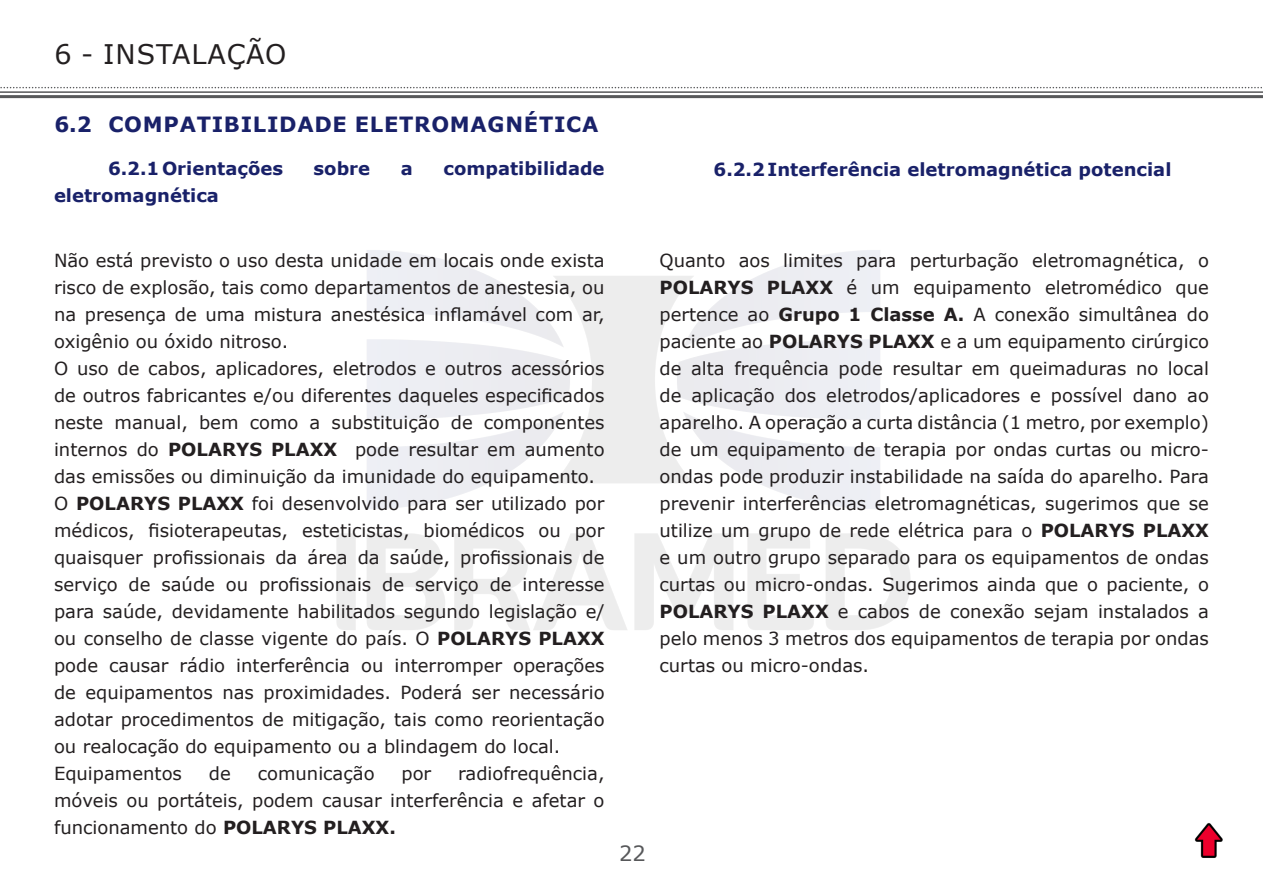
<style>
.page{position:relative;width:1263px;height:893px;background:#fff}
.page>*{position:absolute;margin:0;border:0;box-sizing:border-box;transform-origin:0 0}
.TITULO_1{font:27px "Verdana";letter-spacing:.035em;color:#231f20}
.t1{font:700 21px "Verdana";letter-spacing:.035em;color:#192169}
.t2{font:21px "Verdana";color:#57585a}
.t3{font:18px/27px "Verdana";color:#231f20;text-align:justify}
.t4{font:700 18px "Verdana";color:#192169}
.s1{font-weight:700}
</style>
<div class="page">
<svg style="left:0;top:87px;width:1262px;height:1px"></svg>
<hr style="left:0;top:91px;width:1263px;height:2px;background:#57585a">
<hr style="left:0;top:95px;width:1263px;height:3px;background:#57585a">
<img style="left:1194px;top:823px;width:29px;height:35px">
<p class="TITULO_1" style="left:54px;top:36px;width:234px">6 - INSTALAÇÃO</p>
<p class="t1" style="left:54px;top:109px;width:546px">6.2 COMPATIBILIDADE ELETROMAGNÉTICA</p>
<p class="t4" style="left:108px;top:156px;width:176px">6.2.1 Orientações</p>
<p class="t4" style="left:314px;top:156px;width:58px">sobre</p>
<p class="t4" style="left:401px;top:156px;width:14px">a</p>
<p class="t4" style="left:443px;top:156px;width:163px">compatibilidade</p>
<p class="t4" style="left:54px;top:183px;width:166px">eletromagnética</p>
<p class="t4" style="left:713px;top:156px;width:459px">6.2.2 Interferência eletromagnética potencial</p>
<p class="t3" style="left:54px;top:247px;width:552px">Não está previsto o uso desta unidade em locais onde exista risco de explosão, tais como departamentos de anestesia, ou na presença de uma mistura anestésica inflamável com ar, oxigênio ou óxido nitroso.</p>
<p class="t3" style="left:54px;top:355px;width:552px">O uso de cabos, aplicadores, eletrodos e outros acessórios de outros fabricantes e/ou diferentes daqueles especificados neste manual, bem como a substituição de componentes internos do <span class="s1">POLARYS PLAXX</span> pode resultar em aumento das emissões ou diminuição da imunidade do equipamento.</p>
<p class="t3" style="left:54px;top:490px;width:552px">O <span class="s1">POLARYS PLAXX</span> foi desenvolvido para ser utilizado por médicos, fisioterapeutas, esteticistas, biomédicos ou por quaisquer profissionais da área da saúde, profissionais de serviço de saúde ou profissionais de serviço de interesse para saúde, devidamente habilitados segundo legislação e/ ou conselho de classe vigente do país. O <span class="s1">POLARYS PLAXX </span>pode causar rádio interferência ou interromper operações de equipamentos nas proximidades. Poderá ser necessário adotar procedimentos de mitigação, tais como reorientação ou realocação do equipamento ou a blindagem do local.</p>
<p class="t3" style="left:54px;top:760px;width:129px">Equipamentos</p>
<p class="t3" style="left:209px;top:760px;width:23px">de</p>
<p class="t3" style="left:258px;top:760px;width:118px">comunicação</p>
<p class="t3" style="left:401px;top:760px;width:31px">por</p>
<p class="t3" style="left:54px;top:760px;width:552px;text-indent:404px">radiofrequência, móveis ou portáteis, podem causar interferência e afetar o funcionamento do <span class="s1">POLARYS PLAXX.</span></p>
<p class="t3" style="left:659px;top:247px;width:551px">Quanto aos limites para perturbação eletromagnética, o <span class="s1">POLARYS PLAXX</span> é um equipamento eletromédico que pertence ao <span class="s1">Grupo 1 Classe A.</span> A conexão simultânea do paciente ao <span class="s1">POLARYS PLAXX</span> e a um equipamento cirúrgico de alta frequência pode resultar em queimaduras no local de aplicação dos eletrodos/aplicadores e possível dano ao aparelho. A operação a curta distância (1 metro, por exemplo) de um equipamento de terapia por ondas curtas ou micro&shy;ondas pode produzir instabilidade na saída do aparelho. Para prevenir interferências eletromagnéticas, sugerimos que se utilize um grupo de rede elétrica para o <span class="s1">POLARYS PLAXX </span>e um outro grupo separado para os equipamentos de ondas curtas ou micro-ondas. Sugerimos ainda que o paciente, o <span class="s1">POLARYS PLAXX</span> e cabos de conexão sejam instalados a pelo menos 3 metros dos equipamentos de terapia por ondas curtas ou micro-ondas.</p>
<p class="t2" style="left:619px;top:839px;width:28px">22</p>
</div>
